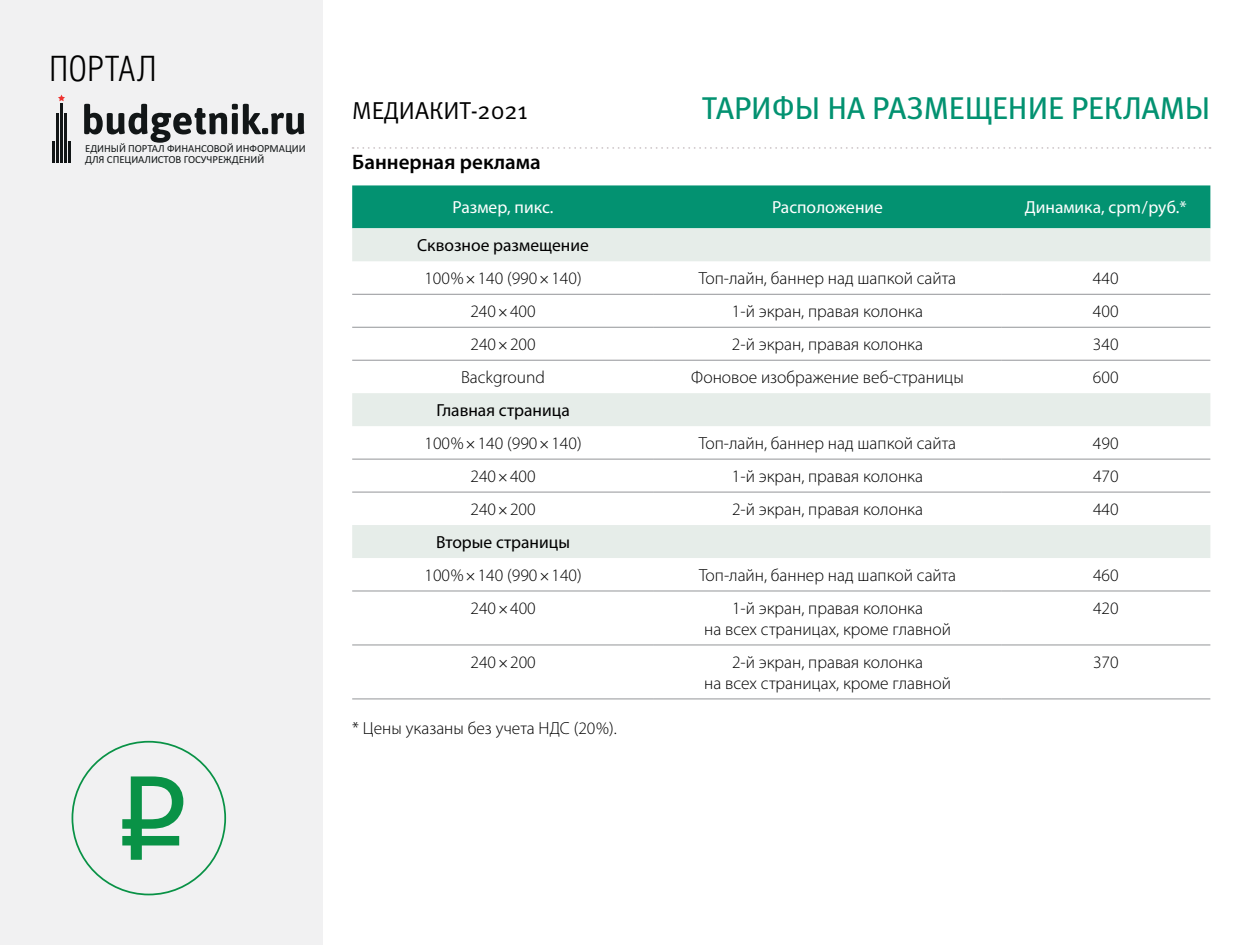
<style>
.page{position:relative;width:1260px;height:945px;background:#fff}
.page>*{position:absolute;margin:0;border:0;box-sizing:border-box;transform-origin:0 0}
.t1{font:35px "Helios Cond Light C";letter-spacing:.005em;color:#000}
.t2{font:31.5px "Meta Book LFC";color:#039271}
.t3{font:24.5px "Meta Normal C";color:#000}
.t4{font:600 21px "Myriad Pro";color:#000}
.t5{font:300 17.5px/21px "Myriad Pro";color:#000;text-align:center}
.t6{font:17.5px "Myriad Pro";color:#000}
.t7{font:17.5px "Myriad Pro";color:#fff}
.t8{font:10.85px/10.8px "Calibri";letter-spacing:-.005em;color:#121617}
</style>
<div class="page">
<div style="left:0;top:0;width:322px;height:945px;background:#f1f1f2"></div>
<svg style="left:353px;top:147px;width:858px;height:2px"></svg>
<hr style="left:60px;top:103px;width:3px;height:60px;background:#121617">
<hr style="left:64px;top:113px;width:3px;height:50px;background:#121617">
<hr style="left:68px;top:142px;width:3px;height:21px;background:#121617">
<hr style="left:56px;top:113px;width:3px;height:50px;background:#121617">
<hr style="left:52px;top:142px;width:3px;height:21px;background:#121617">
<svg style="left:58px;top:95px;width:7px;height:6px"></svg>
<svg style="left:84px;top:104px;width:220px;height:39px"></svg>
<div style="left:352px;top:185px;width:858px;height:43px;background:#039271"></div>
<svg style="left:352px;top:228px;width:858px;height:330px"></svg>
<hr style="left:352px;top:294px;width:302px;height:1px;background:#939598">
<hr style="left:654px;top:294px;width:347px;height:1px;background:#939598">
<hr style="left:1001px;top:294px;width:209px;height:1px;background:#939598">
<hr style="left:352px;top:327px;width:302px;height:1px;background:#939598">
<hr style="left:654px;top:327px;width:347px;height:1px;background:#939598">
<hr style="left:1001px;top:327px;width:209px;height:1px;background:#939598">
<hr style="left:352px;top:360px;width:302px;height:1px;background:#939598">
<hr style="left:654px;top:360px;width:347px;height:1px;background:#939598">
<hr style="left:1001px;top:360px;width:209px;height:1px;background:#939598">
<hr style="left:352px;top:459px;width:302px;height:1px;background:#939598">
<hr style="left:654px;top:459px;width:347px;height:1px;background:#939598">
<hr style="left:1001px;top:459px;width:209px;height:1px;background:#939598">
<hr style="left:352px;top:492px;width:302px;height:1px;background:#939598">
<hr style="left:654px;top:492px;width:347px;height:1px;background:#939598">
<hr style="left:1001px;top:492px;width:209px;height:1px;background:#939598">
<hr style="left:352px;top:591px;width:302px;height:1px;background:#939598">
<hr style="left:654px;top:591px;width:347px;height:1px;background:#939598">
<hr style="left:1001px;top:591px;width:209px;height:1px;background:#939598">
<hr style="left:352px;top:645px;width:302px;height:1px;background:#939598">
<hr style="left:654px;top:645px;width:347px;height:1px;background:#939598">
<hr style="left:1001px;top:645px;width:209px;height:1px;background:#939598">
<hr style="left:352px;top:698px;width:302px;height:1px;background:#939598">
<hr style="left:654px;top:698px;width:347px;height:1px;background:#939598">
<hr style="left:1001px;top:698px;width:209px;height:1px;background:#939598">
<svg style="left:122px;top:776px;width:61px;height:84px"></svg>
<svg style="left:467px;top:276px;width:13px;height:9px"></svg>
<svg style="left:541px;top:276px;width:13px;height:9px"></svg>
<svg style="left:499px;top:309px;width:13px;height:9px"></svg>
<svg style="left:499px;top:342px;width:13px;height:9px"></svg>
<svg style="left:467px;top:441px;width:13px;height:9px"></svg>
<svg style="left:541px;top:441px;width:13px;height:9px"></svg>
<svg style="left:499px;top:474px;width:13px;height:9px"></svg>
<svg style="left:499px;top:507px;width:13px;height:9px"></svg>
<h1 class="t1" style="left:50px;top:49px;width:108px">Портал</h1>
<p class="t8" style="left:85px;top:143px;width:222px">ЕДИНЫЙ ПОРТАЛ ФИНАНСОВОЙ ИНФОРМАЦИИ<br>ДЛЯ СПЕЦИАЛИСТОВ ГОСУЧРЕЖДЕНИЙ</p>
<h3 class="t3" style="left:352px;top:97px;width:177px">Медиакит-2021</h3>
<h2 class="t2" style="left:702px;top:90px;width:510px">Тарифы на размещение рекламы</h2>
<p class="t4" style="left:352px;top:148px;width:190px">Баннерная реклама</p>
<p class="t7" style="left:453px;top:197px;width:102px">Размер, пикс.</p>
<p class="t7" style="left:772px;top:197px;width:112px">Расположение</p>
<p class="t7" style="left:1025px;top:197px;width:164px">Динамика, cpm/руб.*</p>
<p class="t6" style="left:417px;top:235px;width:173px">Сквозное размещение</p>
<p class="t5" style="left:424px;top:268px;width:159px">100% 140 (990 140)</p>
<p class="t5" style="left:699px;top:268px;width:259px">Топ-лайн, баннер над шапкой сайта</p>
<p class="t5" style="left:1093px;top:268px;width:27px">440</p>
<p class="t5" style="left:470px;top:301px;width:67px">240 400</p>
<p class="t5" style="left:732px;top:301px;width:193px">1-й экран, правая колонка</p>
<p class="t5" style="left:1093px;top:301px;width:27px">400</p>
<p class="t5" style="left:470px;top:334px;width:67px">240 200</p>
<p class="t5" style="left:732px;top:334px;width:193px">2-й экран, правая колонка</p>
<p class="t5" style="left:1093px;top:334px;width:27px">340</p>
<p class="t5" style="left:461px;top:367px;width:86px">Background</p>
<p class="t5" style="left:691px;top:367px;width:274px">Фоновое изображение веб-страницы</p>
<p class="t5" style="left:1093px;top:367px;width:27px">600</p>
<p class="t6" style="left:436px;top:400px;width:135px">Главная страница</p>
<p class="t5" style="left:424px;top:433px;width:159px">100% 140 (990 140)</p>
<p class="t5" style="left:699px;top:433px;width:259px">Топ-лайн, баннер над шапкой сайта</p>
<p class="t5" style="left:1093px;top:433px;width:27px">490</p>
<p class="t5" style="left:470px;top:466px;width:67px">240 400</p>
<p class="t5" style="left:732px;top:466px;width:193px">1-й экран, правая колонка</p>
<p class="t5" style="left:1093px;top:466px;width:27px">470</p>
<p class="t5" style="left:470px;top:499px;width:67px">240 200</p>
<p class="t5" style="left:732px;top:499px;width:193px">2-й экран, правая колонка</p>
<p class="t5" style="left:1093px;top:499px;width:27px">440</p>
<p class="t6" style="left:436px;top:531px;width:135px">Вторые страницы</p>
<p class="t5" style="left:425px;top:565px;width:159px">100% 140 (990 140)</p>
<p class="t5" style="left:699px;top:565px;width:259px">Топ-лайн, баннер над шапкой сайта</p>
<p class="t5" style="left:1093px;top:565px;width:27px">460</p>
<p class="t5" style="left:471px;top:598px;width:67px">240 400</p>
<p class="t5" style="left:704px;top:598px;width:248px">1-й экран, правая колонка<br>на всех страницах, кроме главной</p>
<p class="t5" style="left:1093px;top:598px;width:27px">420</p>
<p class="t5" style="left:471px;top:652px;width:67px">240 200</p>
<p class="t5" style="left:704px;top:652px;width:248px">2-й экран, правая колонка<br>на всех страницах, кроме главной</p>
<p class="t5" style="left:1093px;top:652px;width:27px">370</p>
<p class="t5" style="left:352px;top:718px;width:266px">* Цены указаны без учета НДС (20%).</p>
</div>
